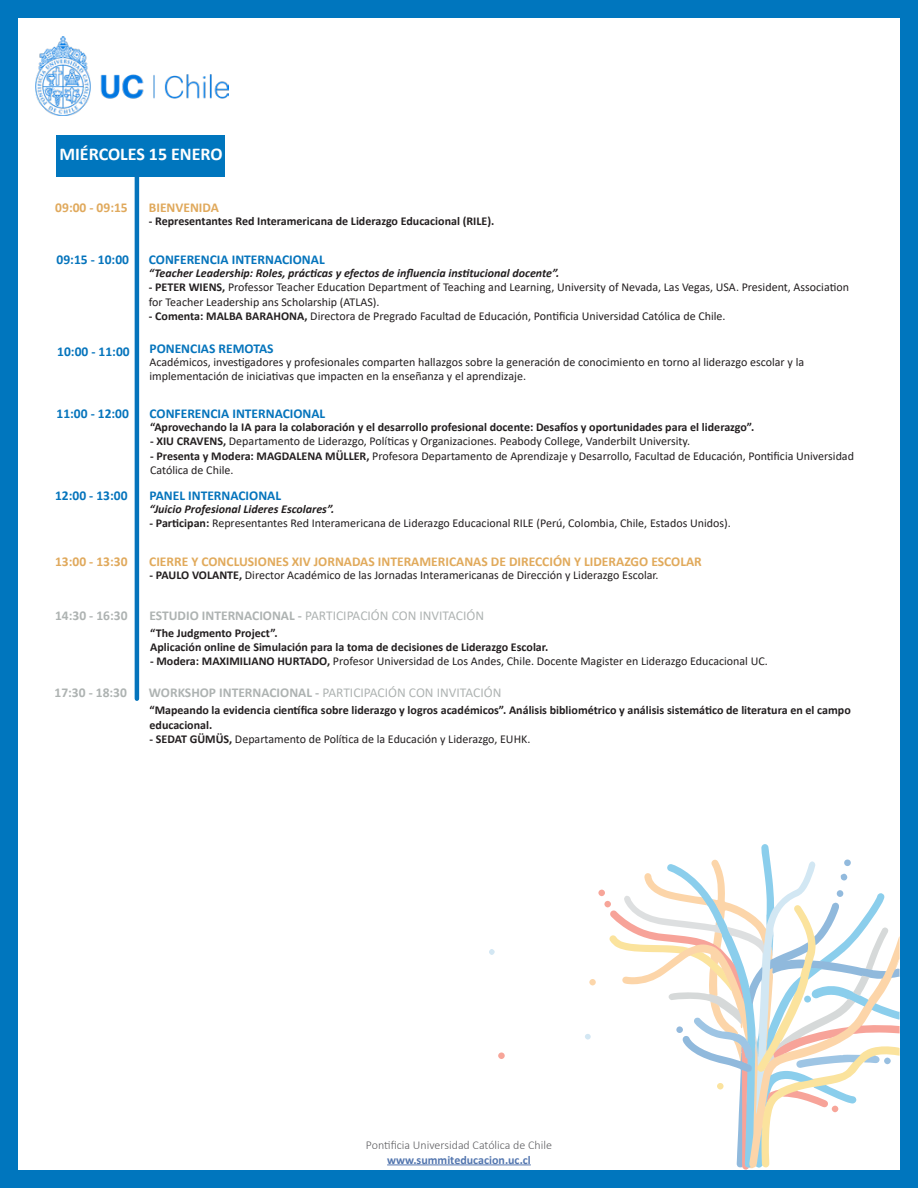
<style>
.page{position:relative;width:918px;height:1188px;background:#fff}
.page>*{position:absolute;margin:0;border:0;box-sizing:border-box;transform-origin:0 0}
.t1{font:700 18px "Calibri";color:#fff}
.t2{font:700 13.5px "Calibri";color:#0574bc}
.t3{font:13.5px "Calibri";color:#aeb3b2}
.t4{font:700 13.5px "Calibri";color:#e1aa5c}
.t5{font:700 13.5px "Calibri";color:#e0a95c}
.t6{font:700 13.5px "Calibri";color:#aeb3b2}
.t7{font:12px/14.4px "Calibri";color:#231f20}
.t8{font:700 12px/14.4px "Calibri";color:#231f20}
.t9{font:italic 700 12px "Calibri";color:#231f20}
.t10{font:300 12px "Calibri";color:#5f5f62}
.t11{font:700 12px "Calibri";color:#5376af}
.s1{font-weight:700}
</style>
<div class="page">
<div style="left:598px;top:890px;width:7px;height:6px;background:#f7a599;border-radius:50%"></div>
<svg style="left:498px;top:1052px;width:7px;height:7px"></svg>
<div style="left:604px;top:901px;width:7px;height:6px;background:#f7a599;border-radius:50%"></div>
<svg style="left:589px;top:979px;width:7px;height:7px"></svg>
<svg style="left:585px;top:1034px;width:6px;height:6px"></svg>
<svg style="left:489px;top:949px;width:6px;height:6px"></svg>
<svg style="left:609px;top:844px;width:290px;height:325px"></svg>
<svg style="left:804px;top:996px;width:7px;height:7px"></svg>
<img style="left:35px;top:37px;width:194px;height:78px">
<div style="left:0;top:0;width:918px;height:1188px;border:18px solid #0076be"></div>
<hr style="left:387px;top:1165px;width:144px;height:1px;background:#5376af">
<div style="left:57px;top:135px;width:168px;height:41px;background:#0076be"></div>
<hr style="left:135px;top:172px;width:4px;height:527px;background:#0574bc">
<p class="t1" style="left:59px;top:141px;width:165px">MIÉRCOLES 15 ENERO</p>
<p class="t5" style="left:55px;top:198px;width:74px">09:00 - 09:15</p>
<p class="t5" style="left:149px;top:198px;width:72px">BIENVENIDA</p>
<p class="t8" style="left:149px;top:214px;width:347px">- Representantes Red Interamericana de Liderazgo Educacional (RILE).</p>
<p class="t2" style="left:57px;top:250px;width:74px">09:15 - 10:00</p>
<p class="t2" style="left:149px;top:250px;width:177px">CONFERENCIA INTERNACIONAL</p>
<p class="t9" style="left:149px;top:265px;width:412px">“Teacher Leadership: Roles, prácticas y efectos de influencia institucional docente”.</p>
<p class="t7" style="left:149px;top:280px;width:702px"><span class="s1">- PETER WIENS,</span> Professor Teacher Education Department of Teaching and Learning, University of Nevada, Las Vegas, USA. President, Association for Teacher Leadership ans Scholarship (ATLAS).</p>
<p class="t7" style="left:149px;top:309px;width:578px"><span class="s1">- Comenta: MALBA BARAHONA,</span> Directora de Pregrado Facultad de Educación, Pontificia Universidad Católica de Chile.</p>
<p class="t2" style="left:57px;top:342px;width:74px">10:00 - 11:00</p>
<p class="t2" style="left:150px;top:339px;width:126px">PONENCIAS REMOTAS</p>
<p class="t7" style="left:150px;top:355px;width:656px">Académicos, investigadores y profesionales comparten hallazgos sobre la generación de conocimiento en torno al liderazgo escolar y la</p>
<p class="t7" style="left:150px;top:369px;width:378px">implementación de iniciativas que impacten en la enseñanza y el aprendizaje.</p>
<p class="t2" style="left:57px;top:404px;width:74px">11:00 - 12:00</p>
<p class="t2" style="left:150px;top:404px;width:177px">CONFERENCIA INTERNACIONAL</p>
<p class="t8" style="left:150px;top:420px;width:606px">“Aprovechando la IA para la colaboración y el desarrollo profesional docente: Desafíos y oportunidades para el liderazgo”.</p>
<p class="t7" style="left:150px;top:434px;width:542px"><span class="s1">- XIU CRAVENS,</span> Departamento de Liderazgo, Políticas y Organizaciones. Peabody College, Vanderbilt University.</p>
<p class="t7" style="left:150px;top:448px;width:705px"><span class="s1">- Presenta y Modera: MAGDALENA MÜLLER,</span> Profesora Departamento de Aprendizaje y Desarrollo, Facultad de Educación, Pontificia Universidad<br>Católica de Chile.</p>
<p class="t2" style="left:55px;top:486px;width:74px">12:00 - 13:00</p>
<p class="t2" style="left:150px;top:486px;width:133px">PANEL INTERNACIONAL</p>
<p class="t9" style="left:150px;top:500px;width:186px">“Juicio Profesional Lideres Escolares”.</p>
<p class="t7" style="left:150px;top:516px;width:583px"><span class="s1">- Participan:</span> Representantes Red Interamericana de Liderazgo Educacional RILE (Perú, Colombia, Chile, Estados Unidos).</p>
<p class="t5" style="left:55px;top:552px;width:74px">13:00 - 13:30</p>
<p class="t4" style="left:149px;top:552px;width:554px">CIERRE Y CONCLUSIONES XIV JORNADAS INTERAMERICANAS DE DIRECCIÓN Y LIDERAZGO ESCOLAR</p>
<p class="t7" style="left:150px;top:568px;width:511px"><span class="s1">- PAULO VOLANTE,</span> Director Académico de las Jornadas Interamericanas de Dirección y Liderazgo Escolar.</p>
<p class="t6" style="left:55px;top:605px;width:74px">14:30 - 16:30</p>
<p class="t3" style="left:149px;top:606px;width:336px"><span class="s1">ESTUDIO INTERNACIONAL -</span> PARTICIPACIÓN CON INVITACIÓN</p>
<p class="t8" style="left:150px;top:625px;width:129px">“The Judgmento Project”.</p>
<p class="t8" style="left:150px;top:640px;width:400px">Aplicación online de Simulación para la toma de decisiones de Liderazgo Escolar.</p>
<p class="t7" style="left:150px;top:654px;width:619px"><span class="s1">- Modera: MAXIMILIANO HURTADO,</span> Profesor Universidad de Los Andes, Chile. Docente Magister en Liderazgo Educacional UC.</p>
<p class="t6" style="left:55px;top:683px;width:74px">17:30 - 18:30</p>
<p class="t3" style="left:149px;top:683px;width:354px"><span class="s1">WORKSHOP INTERNACIONAL -</span> PARTICIPACIÓN CON INVITACIÓN</p>
<p class="t8" style="left:150px;top:703px;width:703px">“Mapeando la evidencia científica sobre liderazgo y logros académicos”. Análisis bibliométrico y análisis sistemático de literatura en el campo educacional.</p>
<p class="t7" style="left:150px;top:732px;width:382px"><span class="s1">- SEDAT GÜMÜS,</span> Departamento de Política de la Educación y Liderazgo, EUHK.</p>
<p class="t10" style="left:366px;top:1138px;width:188px">Pontificia Universidad Católica de Chile</p>
<p class="t11" style="left:387px;top:1151px;width:145px">www.summiteducacion.uc.cl</p>
</div>
